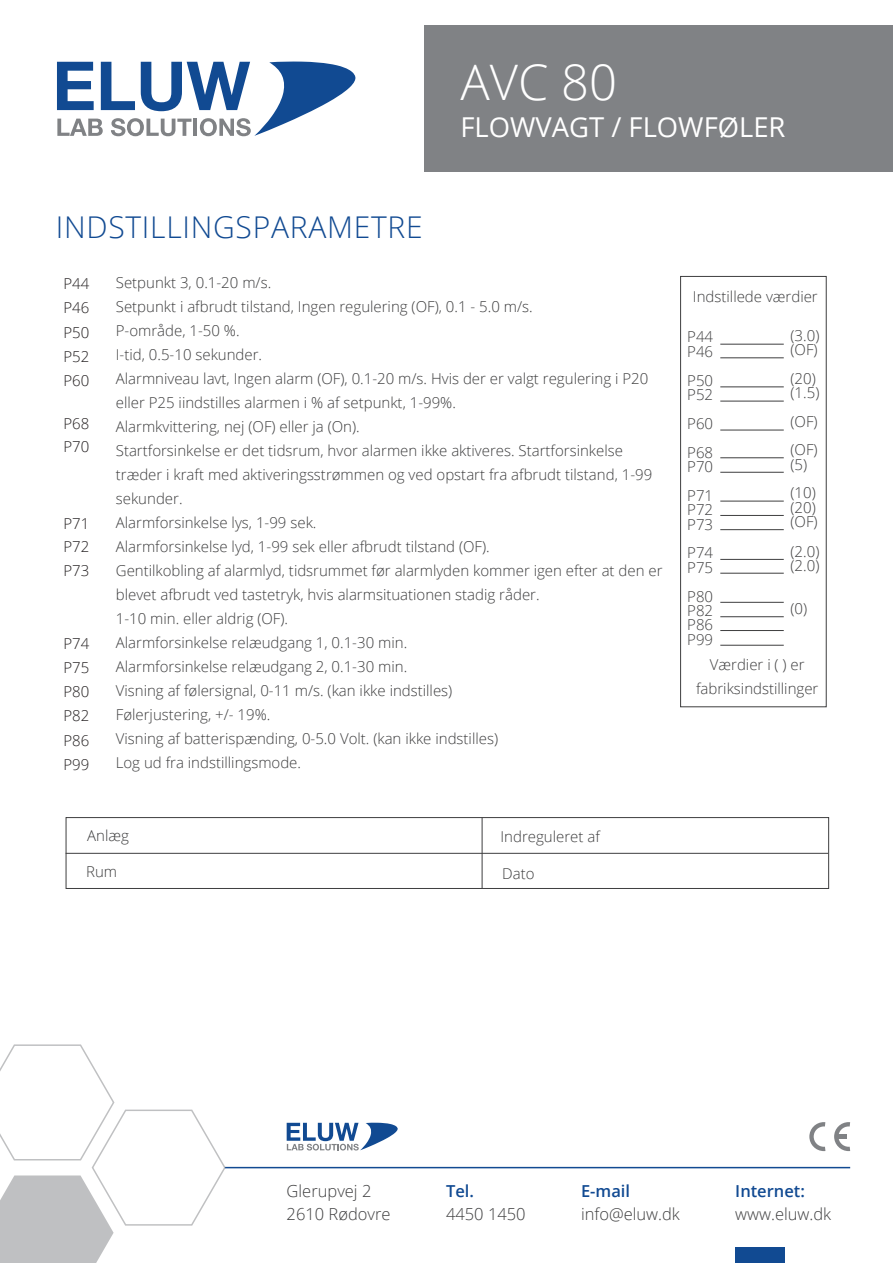
<style>
.page{position:relative;width:893px;height:1263px;background:#fff}
.page>*{position:absolute;margin:0;border:0;box-sizing:border-box;transform-origin:0 0}
.t1{font:300 48.9px "Open Sans";color:#fff}
.t2{font:300 30px "Open Sans";letter-spacing:.025em;color:#114a92}
.t3{font:27.45px "Open Sans";color:#fff}
.t4{font:300 16.5px/22.5px "Open Sans";color:#3e3e3f}
.t5{font:600 16.5px "Open Sans";color:#114a92}
.t6{font:300 15px/24px "Open Sans";color:#3e3e3f}
.t7{font:300 15px/24.2px "Open Sans";color:#231f20;text-align:justify}
</style>
<div class="page">
<div style="left:425px;top:25px;width:468px;height:147px;background:#808285"></div>
<svg style="left:57px;top:61px;width:299px;height:75px"></svg>
<hr style="left:225px;top:1167px;width:625px;height:1px;background:#114a92">
<svg style="left:287px;top:1123px;width:111px;height:27px"></svg>
<div style="left:735px;top:1247px;width:50px;height:16px;background:#114a92"></div>
<svg style="left:0;top:1044px;width:226px;height:219px"></svg>
<svg style="left:834px;top:1122px;width:16px;height:29px"></svg>
<svg style="left:809px;top:1122px;width:16px;height:29px"></svg>
<div style="left:838px;top:1134px;width:9px;height:5px;background:#808285"></div>
<div style="left:680px;top:276px;width:147px;height:431px;border:1px solid #3e3e3f"></div>
<div style="left:66px;top:817px;width:763px;height:72px;border:1px solid #3e3e3f"></div>
<hr style="left:66px;top:853px;width:762px;height:1px;background:#3e3e3f">
<hr style="left:482px;top:817px;width:1px;height:71px;background:#3e3e3f">
<h1 class="t1" style="left:460px;top:48px;width:158px">AVC 80</h1>
<h3 class="t3" style="left:460px;top:108px;width:327px">FLOWVAGT / FLOWFØLER</h3>
<h2 class="t2" style="left:56px;top:207px;width:368px">INDSTILLINGSPARAMETRE</h2>
<p class="t6" style="left:116px;top:270px;width:548px">Setpunkt 3, 0.1-20 m/s.<br>Setpunkt i afbrudt tilstand, Ingen regulering (OF), 0.1 - 5.0 m/s.<br>P-område, 1-50 %.<br>I-tid, 0.5-10 sekunder.<br>Alarmniveau lavt, Ingen alarm (OF), 0.1-20 m/s. Hvis der er valgt regulering i P20 eller P25 iindstilles alarmen i % af setpunkt, 1-99%.<br>Alarmkvittering, nej (OF) eller ja (On).<br>Startforsinkelse er det tidsrum, hvor alarmen ikke aktiveres. Startforsinkelse træder i kraft med aktiveringsstrømmen og ved opstart fra afbrudt tilstand, 1-99 sekunder.<br>Alarmforsinkelse lys, 1-99 sek.<br>Alarmforsinkelse lyd, 1-99 sek eller afbrudt tilstand (OF).<br>Gentilkobling af alarmlyd, tidsrummet før alarmlyden kommer igen efter at den er blevet afbrudt ved tastetryk, hvis alarmsituationen stadig råder.<br>1-10 min. eller aldrig (OF).<br>Alarmforsinkelse relæudgang 1, 0.1-30 min.<br>Alarmforsinkelse relæudgang 2, 0.1-30 min.<br>Visning af følersignal, 0-11 m/s. (kan ikke indstilles)<br>Følerjustering, +/- 19%.<br>Visning af batterispænding, 0-5.0 Volt. (kan ikke indstilles)<br>Log ud fra indstillingsmode.</p>
<p class="t7" style="left:64px;top:271px;width:27px">P44<br>P46<br>P50<br>P52<br>P60</p>
<p class="t7" style="left:64px;top:411px;width:27px;line-height:23.1px">P68<br>P70</p>
<p class="t7" style="left:64px;top:511px;width:27px;line-height:23.7px">P71<br>P72<br>P73</p>
<p class="t7" style="left:64px;top:631px;width:27px">P74<br>P75<br>P80<br>P82<br>P86<br>P99</p>
<p class="t6" style="left:87px;top:823px;width:43px">Anlæg</p>
<p class="t6" style="left:86px;top:859px;width:33px">Rum</p>
<p class="t6" style="left:500px;top:824px;width:101px">Indreguleret af</p>
<p class="t6" style="left:502px;top:861px;width:34px">Dato</p>
<p class="t6" style="left:693px;top:284px;width:126px">Indstillede værdier</p>
<p class="t6" style="left:687px;top:329px;width:27px;line-height:14.4px">P44<br>P46</p>
<p class="t6" style="left:687px;top:372px;width:27px;line-height:14.4px">P50<br>P52</p>
<p class="t6" style="left:687px;top:408px;width:27px;line-height:28.8px">P60<br>P68</p>
<p class="t6" style="left:687px;top:452px;width:27px;line-height:28.8px">P70<br>P71</p>
<p class="t6" style="left:687px;top:502px;width:27px;line-height:14.4px">P72<br>P73</p>
<p class="t6" style="left:687px;top:545px;width:27px;line-height:14.4px">P74<br>P75</p>
<p class="t6" style="left:687px;top:588px;width:27px;line-height:14.4px;text-align:justify">P80<br>P82<br>P86<br>P99</p>
<p class="t6" style="left:790px;top:324px;width:30px">(3.0)</p>
<p class="t6" style="left:790px;top:337px;width:29px">(OF)</p>
<p class="t6" style="left:790px;top:381px;width:30px">(1.5)</p>
<p class="t6" style="left:790px;top:366px;width:27px">(20)</p>
<p class="t6" style="left:790px;top:408px;width:29px;line-height:27.8px">(OF) (OF)</p>
<p class="t6" style="left:790px;top:450px;width:27px;line-height:28.3px">(5) (10)</p>
<p class="t6" style="left:790px;top:495px;width:27px">(20)</p>
<p class="t6" style="left:790px;top:509px;width:29px">(OF)</p>
<p class="t6" style="left:790px;top:553px;width:30px">(2.0)</p>
<p class="t6" style="left:790px;top:539px;width:30px">(2.0)</p>
<p class="t6" style="left:790px;top:596px;width:18px">(0)</p>
<p class="t6" style="left:696px;top:652px;width:124px;text-align:center">Værdier i ( ) er fabriksindstillinger</p>
<p class="t4" style="left:287px;top:1179px;width:105px">Glerupvej 2<br>2610 Rødovre</p>
<p class="t5" style="left:735px;top:1180px;width:71px">Internet:</p>
<p class="t5" style="left:446px;top:1180px;width:29px">Tel.</p>
<p class="t4" style="left:446px;top:1202px;width:81px">4450 1450</p>
<p class="t5" style="left:581px;top:1180px;width:51px">E-mail</p>
<p class="t4" style="left:581px;top:1202px;width:100px">info@eluw.dk</p>
<p class="t4" style="left:735px;top:1202px;width:97px">www.eluw.dk</p>
</div>
